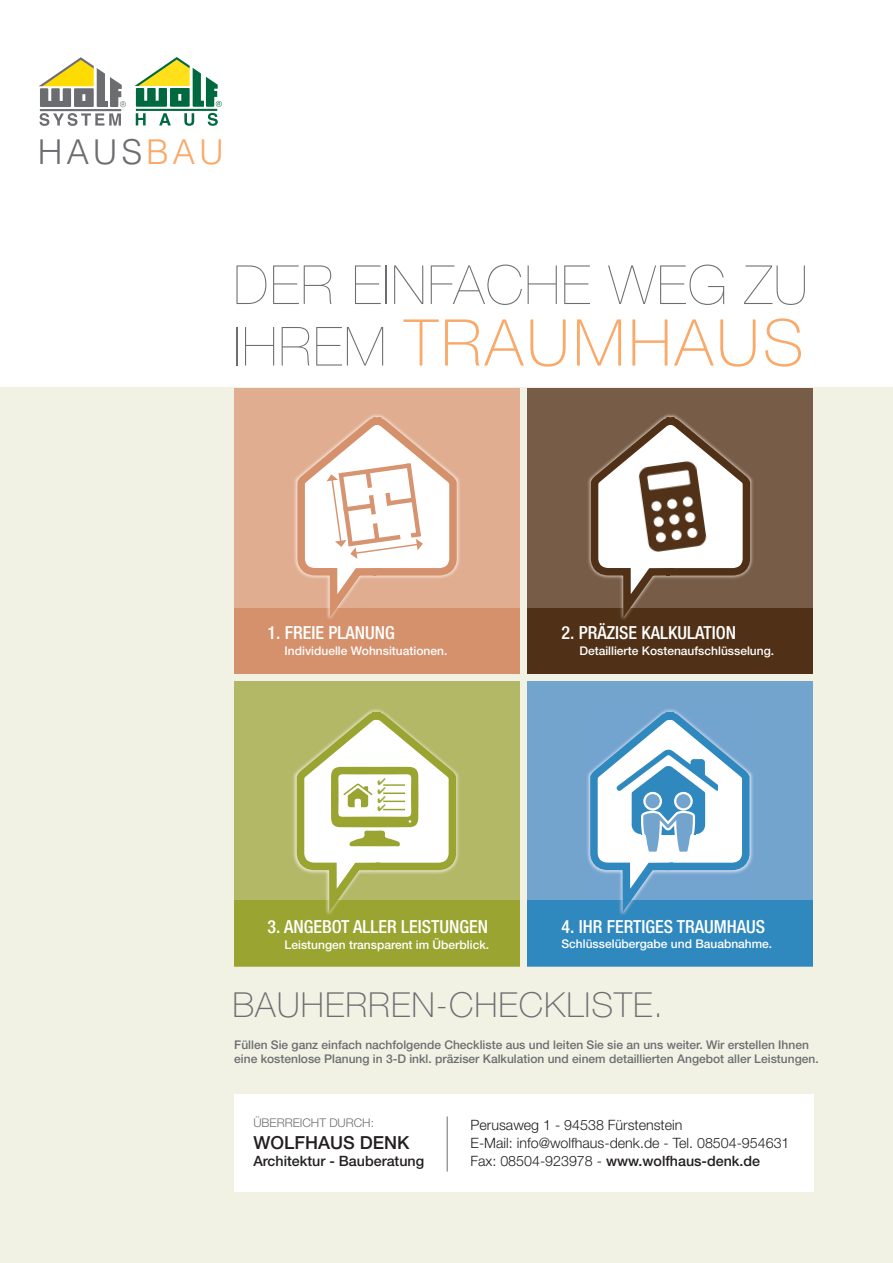
<style>
.page{position:relative;width:893px;height:1263px;background:#fff}
.page>*{position:absolute;margin:0;border:0;box-sizing:border-box;transform-origin:0 0}
.t1{font:100 64.5px "Helvetica Neue";letter-spacing:.05em;color:#f9a969}
.t2{font:200 54px "Helvetica Neue";letter-spacing:.03em;color:#6c6d70}
.t3{font:100 34.5px "Helvetica Neue";letter-spacing:.03em;color:#6c6d70}
.t4{font:300 34.2px "Helvetica";letter-spacing:.11em;color:#6c6d70}
.t5{font:500 condensed 18px "Helvetica Neue";color:#fff}
.t6{font:500 18px "Helvetica Neue";color:#231f20}
.t7{font:300 14.25px/18px "Helvetica Neue";color:#231f20}
.t8{font:500 14.25px "Helvetica Neue";color:#231f20}
.t9{font:500 12px/14.4px "Helvetica Neue";color:#6c6d70}
.t10{font:500 12px "Helvetica Neue";color:#fff}
.t11{font:300 12px "Helvetica Neue";color:#6c6d70}
.t12{font:9.75px/8.4px "Zapf Dingbats ITC";color:#99a431;text-align:justify}
.s1{color:#f9a969}
.s2{font-weight:200;font-size:54px;color:#6c6d70}
.s3{font-weight:500}
</style>
<div class="page">
<div style="left:0;top:388px;width:893px;height:875px;background:#f1f2e4"></div>
<div style="left:527px;top:681px;width:286px;height:286px;background:#73a4ce"></div>
<div style="left:527px;top:901px;width:286px;height:65px;background:#2f88be"></div>
<div style="left:234px;top:388px;width:286px;height:285px;background:#e0ad90"></div>
<div style="left:527px;top:388px;width:286px;height:285px;background:#775c48"></div>
<div style="left:234px;top:608px;width:286px;height:65px;background:#d5906c"></div>
<div style="left:527px;top:608px;width:286px;height:65px;background:#503117"></div>
<div style="left:234px;top:681px;width:286px;height:286px;background:#b3b867"></div>
<div style="left:234px;top:901px;width:286px;height:65px;background:#99a431"></div>
<svg style="left:588px;top:414px;width:165px;height:206px"></svg>
<img style="left:633px;top:455px;width:81px;height:107px">
<svg style="left:586px;top:709px;width:168px;height:206px"></svg>
<svg style="left:293px;top:709px;width:167px;height:206px"></svg>
<img style="left:342px;top:780px;width:32px;height:29px">
<svg style="left:294px;top:414px;width:166px;height:205px"></svg>
<hr style="left:136px;top:109px;width:81px;height:2px;background:#00693f">
<svg style="left:136px;top:113px;width:10px;height:12px"></svg>
<svg style="left:159px;top:113px;width:12px;height:12px"></svg>
<svg style="left:184px;top:113px;width:10px;height:13px"></svg>
<svg style="left:208px;top:113px;width:10px;height:13px"></svg>
<svg style="left:135px;top:57px;width:87px;height:50px"></svg>
<hr style="left:40px;top:109px;width:81px;height:2px;background:#6c6d70">
<svg style="left:39px;top:57px;width:87px;height:50px"></svg>
<svg style="left:39px;top:113px;width:82px;height:13px"></svg>
<div style="left:234px;top:1094px;width:579px;height:97px;background:#fff"></div>
<hr style="left:447px;top:1116px;width:1px;height:55px;background:#6c6d70">
<h3 class="t4" style="left:38px;top:131px;width:187px">HAUS<span class="s1">BAU</span></h3>
<h2 class="t2" style="left:234px;top:254px;width:576px">DER EINFACHE WEG ZU</h2>
<h1 class="t1" style="left:234px;top:306px;width:571px"><span class="s2">IHREM</span> TRAUMHAUS</h1>
<h3 class="t5" style="left:268px;top:622px;width:129px">1. FREIE PLANUNG</h3>
<h3 class="t5" style="left:561px;top:622px;width:176px">2. PRÄZISE KALKULATION</h3>
<p class="t10" style="left:285px;top:643px;width:164px">Individuelle Wohnsituationen.</p>
<p class="t10" style="left:579px;top:643px;width:196px">Detaillierte Kostenaufschlüsselung.</p>
<p class="t12" style="left:377px;top:778px;width:10px">✔ ✔ ✔ ✔</p>
<h3 class="t5" style="left:268px;top:916px;width:222px">3. ANGEBOT ALLER LEISTUNGEN</h3>
<h3 class="t5" style="left:561px;top:916px;width:205px">4. IHR FERTIGES TRAUMHAUS</h3>
<p class="t10" style="left:561px;top:936px;width:212px">Schlüsselübergabe und Bauabnahme.</p>
<p class="t10" style="left:285px;top:937px;width:206px">Leistungen transparent im Überblick.</p>
<h3 class="t3" style="left:232px;top:985px;width:432px">BAUHERREN-CHECKLISTE.</h3>
<p class="t9" style="left:234px;top:1037px;width:586px">Füllen Sie ganz einfach nachfolgende Checkliste aus und leiten Sie sie an uns weiter. Wir erstellen Ihnen eine kostenlose Planung in 3-D inkl. präziser Kalkulation und einem detaillierten Angebot aller Leistungen.</p>
<p class="t11" style="left:253px;top:1116px;width:122px">ÜBERREICHT DURCH:</p>
<h3 class="t6" style="left:253px;top:1132px;width:158px">WOLFHAUS DENK</h3>
<p class="t8" style="left:253px;top:1152px;width:172px">Architektur - Bauberatung</p>
<p class="t7" style="left:471px;top:1115px;width:320px">Perusaweg 1 - 94538 Fürstenstein<br>E-Mail: info@wolfhaus-denk.de - Tel. 08504-954631<br>Fax: 08504-923978 - <span class="s3">www.wolfhaus-denk.de</span></p>
</div>
